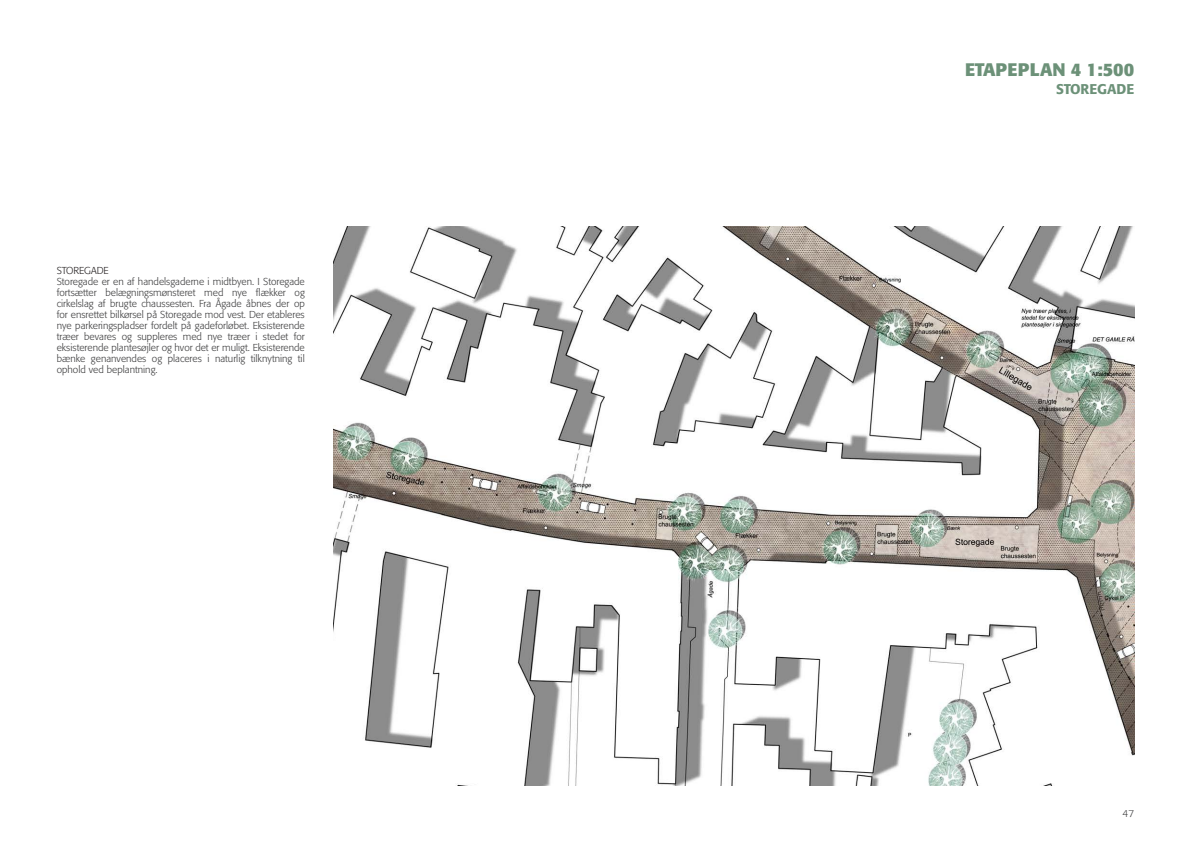
<style>
.page{position:relative;width:1191px;height:842px;background:#fff}
.page>*{position:absolute;margin:0;border:0;box-sizing:border-box;transform-origin:0 0}
.Overskrift_FORSIDE{font:700 18px "Formata";color:#6c9178}
.Overskrift_FORSIDE-2{font:500 14px "Formata";color:#6c9178}
.brød{font:300 10px/11px "Formata";color:#3e3e3f;text-align:justify}
.mellemoverskrift{font:300 10px "Formata";color:#231f20}
</style>
<div class="page">
<img style="left:333px;top:227px;width:801px;height:558px">
<p class="mellemoverskrift" style="left:57px;top:265px;width:54px">STOREGADE</p>
<p class="brød" style="left:57px;top:276px;width:250px">Storegade er en af handelsgaderne i midtbyen. I Storegade fortsætter belægningsmønsteret med nye flækker og cirkelslag af brugte chaussesten. Fra Ågade åbnes der op for ensrettet bilkørsel på Storegade mod vest. Der etableres nye parkeringspladser fordelt på gadeforløbet. Eksisterende træer bevares og suppleres med nye træer i stedet for eksisterende plantesøjler og hvor det er muligt. Eksisterende bænke genanvendes og placeres i naturlig tilknytning til ophold ved beplantning.</p>
<p class="Overskrift_FORSIDE" style="left:965px;top:58px;width:171px">ETAPEPLAN 4 1:500</p>
<p class="Overskrift_FORSIDE-2" style="left:1056px;top:80px;width:80px">STOREGADE</p>
<p class="brød" style="left:1122px;top:808px;width:13px">47</p>
</div>
